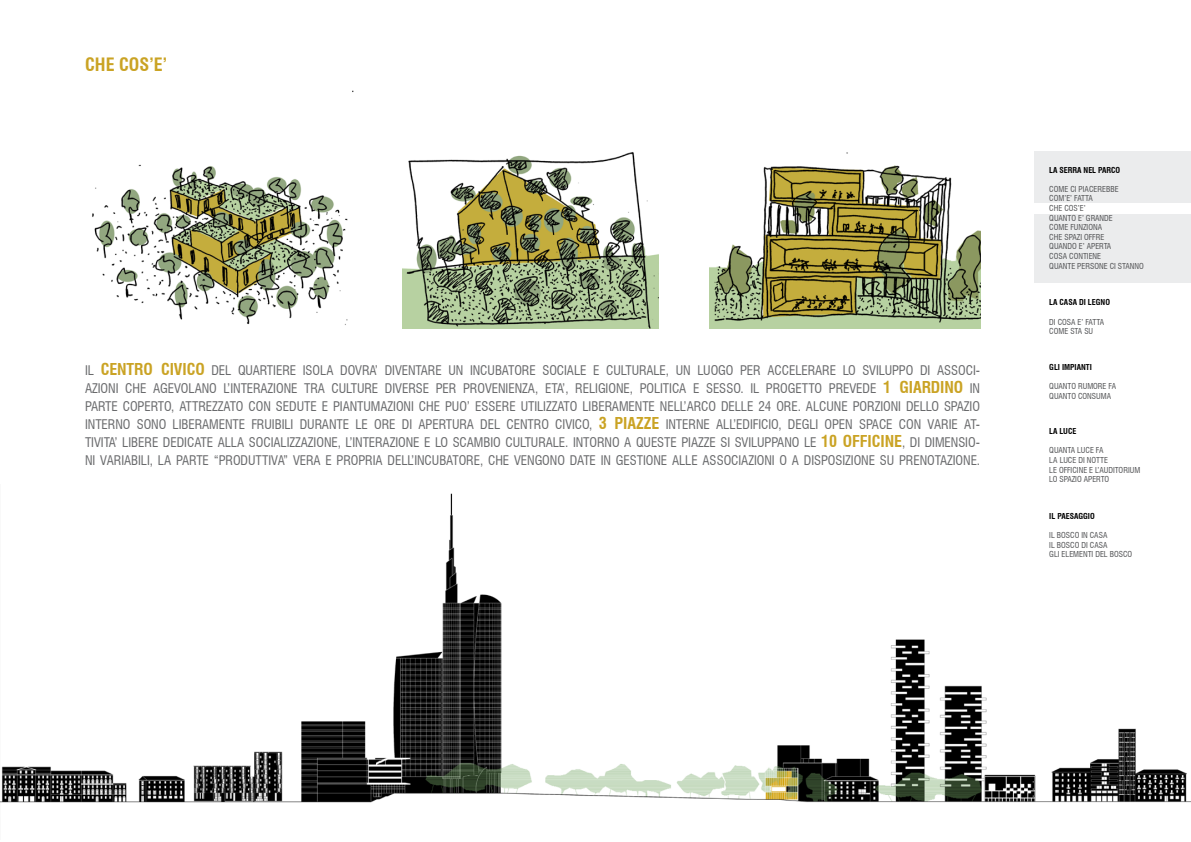
<style>
.page{position:relative;width:1191px;height:842px;background:#fff}
.page>*{position:absolute;margin:0;border:0;box-sizing:border-box;transform-origin:0 0}
.t1{font:700 condensed 18px "Swiss 721 BT";color:#caa324}
.t2{font:condensed 13px/18px "Swiss 721 BT";letter-spacing:-.005em;color:#696a6c;text-align:justify}
.t3{font:condensed 8px/9.6px "Swiss 721 BT";color:#515254}
.t4{font:700 condensed 8px "Swiss 721 BT";color:#000}
.s1{font-weight:700;font-size:16px;color:#caa324}
</style>
<div class="page">
<div style="left:1034px;top:151px;width:157px;height:132px;background:#ebeced"></div>
<div style="left:1033px;top:203px;width:158px;height:11px;background:#fff"></div>
<img style="left:0;top:493px;width:1191px;height:310px">
<img style="left:709px;top:152px;width:271px;height:176px">
<img style="left:403px;top:152px;width:256px;height:176px">
<img style="left:92px;top:164px;width:256px;height:161px">
<h1 class="t1" style="left:85px;top:54px;width:84px">CHE COS’E’</h1>
<p class="t2" style="left:85px;top:362px;width:896px">IL <span class="s1">CENTRO CIVICO</span> DEL QUARTIERE ISOLA DOVRA’ DIVENTARE UN INCUBATORE SOCIALE E CULTURALE, UN LUOGO PER ACCELERARE LO SVILUPPO DI ASSOCI-AZIONI CHE AGEVOLANO L’INTERAZIONE TRA CULTURE DIVERSE PER PROVENIENZA, ETA’, RELIGIONE, POLITICA E SESSO. IL PROGETTO PREVEDE <span class="s1">1 GIARDINO</span> IN PARTE COPERTO, ATTREZZATO CON SEDUTE E PIANTUMAZIONI CHE PUO’ ESSERE UTILIZZATO LIBERAMENTE NELL’ARCO DELLE 24 ORE. ALCUNE PORZIONI DELLO SPAZIO INTERNO SONO LIBERAMENTE FRUIBILI DURANTE LE ORE DI APERTURA DEL CENTRO CIVICO, <span class="s1">3 PIAZZE</span> INTERNE ALL’EDIFICIO, DEGLI OPEN SPACE CON VARIE AT-TIVITA’ LIBERE DEDICATE ALLA SOCIALIZZAZIONE, L’INTERAZIONE E LO SCAMBIO CULTURALE. INTORNO A QUESTE PIAZZE SI SVILUPPANO LE <span class="s1">10 OFFICINE</span>, DI DIMENSIO-NI VARIABILI, LA PARTE “PRODUTTIVA” VERA E PROPRIA DELL’INCUBATORE, CHE VENGONO DATE IN GESTIONE ALLE ASSOCIAZIONI O A DISPOSIZIONE SU PRENOTAZIONE.</p>
<p class="t4" style="left:1049px;top:165px;width:72px">LA SERRA NEL PARCO</p>
<p class="t3" style="left:1049px;top:184px;width:96px">COME CI PIACEREBBE<br>COM’E’ FATTA<br>CHE COS’E’<br>QUANTO E’ GRANDE<br>COME FUNZIONA<br>CHE SPAZI OFFRE<br>QUANDO E’ APERTA<br>COSA CONTIENE<br>QUANTE PERSONE CI STANNO</p>
<p class="t4" style="left:1049px;top:298px;width:62px">LA CASA DI LEGNO</p>
<p class="t3" style="left:1049px;top:317px;width:56px">DI COSA E’ FATTA<br>COME STA SU</p>
<p class="t4" style="left:1049px;top:362px;width:44px">GLI IMPIANTI</p>
<p class="t3" style="left:1049px;top:381px;width:68px">QUANTO RUMORE FA<br>QUANTO CONSUMA</p>
<p class="t4" style="left:1049px;top:427px;width:29px">LA LUCE</p>
<p class="t3" style="left:1049px;top:446px;width:92px">QUANTA LUCE FA<br>LA LUCE DI NOTTE<br>LE OFFICINE E L’AUDITORIUM<br>LO SPAZIO APERTO</p>
<p class="t4" style="left:1049px;top:511px;width:47px">IL PAESAGGIO</p>
<p class="t3" style="left:1049px;top:530px;width:84px">IL BOSCO IN CASA<br>IL BOSCO DI CASA<br>GLI ELEMENTI DEL BOSCO</p>
</div>
